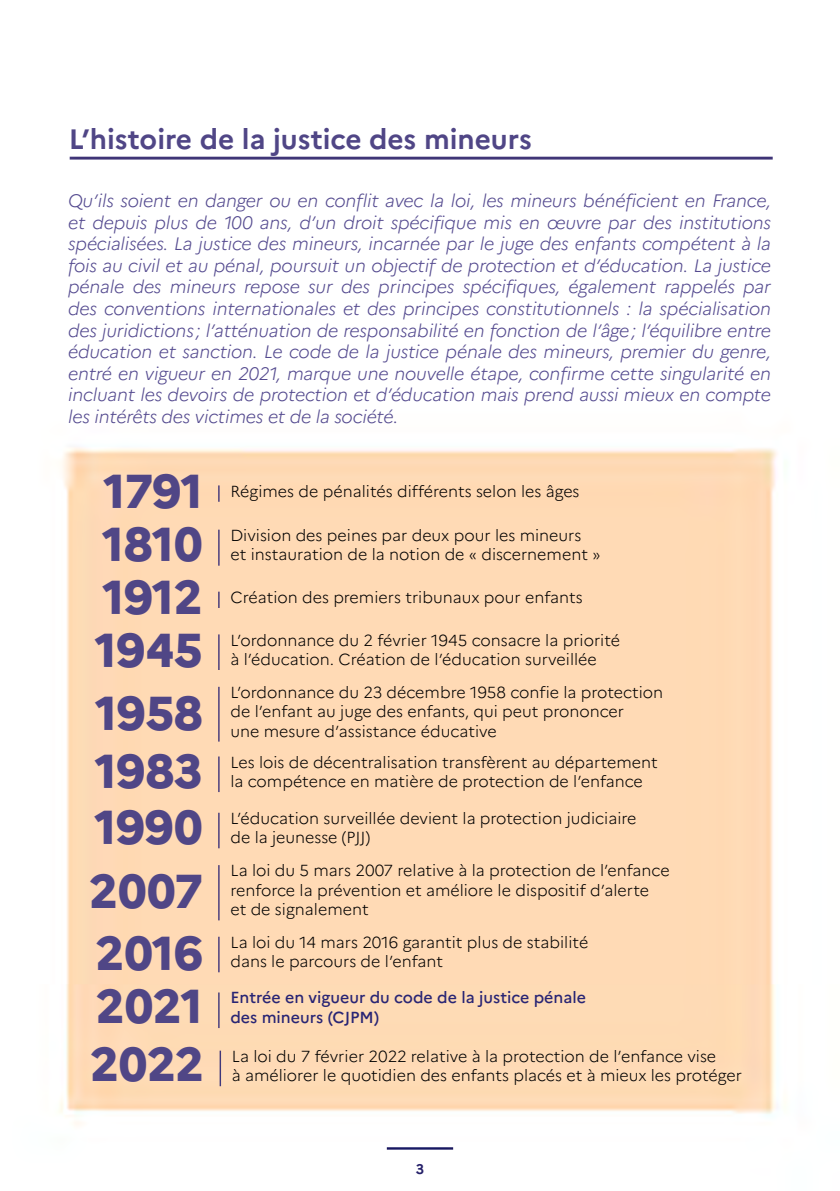
<style>
.page{position:relative;width:840px;height:1191px;background:#fff}
.page>*{position:absolute;margin:0;border:0;box-sizing:border-box;transform-origin:0 0}
.t1{font:800 47.6px "Marianne";color:#504686}
.t2{font:700 28px "Marianne";color:#504686}
.t3{font:italic 300 18px/21.6px "Marianne";letter-spacing:-.01em;color:#544a8f;text-align:justify}
.t4{font:300 16px/19.2px "Marianne";color:#000}
.t5{font:500 16px/19.2px "Marianne";color:#292574}
.t6{font:700 14px "Marianne";color:#26216a}
</style>
<div class="page">
<img style="left:59px;top:156px;width:718px;height:994px">
<h2 class="t2" style="left:69px;top:122px;width:464px">L’histoire de la justice des mineurs</h2>
<p class="t3" style="left:68px;top:190px;width:704px">Qu’ils soient en danger ou en conflit avec la loi, les mineurs bénéficient en France, et depuis plus de 100 ans, d’un droit spécifique mis en œuvre par des institutions spécialisées. La justice des mineurs, incarnée par le juge des enfants compétent à la fois au civil et au pénal, poursuit un objectif de protection et d’éducation. La justice pénale des mineurs repose sur des principes spécifiques, également rappelés par des conventions internationales et des principes constitutionnels : la spécialisation des juridictions; l’atténuation de responsabilité en fonction de l’âge; l’équilibre entre éducation et sanction. Le code de la justice pénale des mineurs, premier du genre, entré en vigueur en 2021, marque une nouvelle étape, confirme cette singularité en incluant les devoirs de protection et d’éducation mais prend aussi mieux en compte les intérêts des victimes et de la société.</p>
<h1 class="t1" style="left:103px;top:462px;width:101px">1791</h1>
<p class="t4" style="left:230px;top:481px;width:350px">Régimes de pénalités différents selon les âges</p>
<h1 class="t1" style="left:102px;top:514px;width:102px">1810</h1>
<p class="t4" style="left:230px;top:526px;width:371px">Division des peines par deux pour les mineurs et instauration de la notion de « discernement »</p>
<h1 class="t1" style="left:102px;top:568px;width:102px">1912</h1>
<p class="t4" style="left:230px;top:587px;width:353px">Création des premiers tribunaux pour enfants</p>
<h1 class="t1" style="left:95px;top:621px;width:109px">1945</h1>
<p class="t4" style="left:230px;top:630px;width:391px">L’ordonnance du 2 février 1945 consacre la priorité à l’éducation. Création de l’éducation surveillée</p>
<h1 class="t1" style="left:95px;top:683px;width:109px">1958</h1>
<p class="t4" style="left:230px;top:683px;width:434px">L’ordonnance du 23 décembre 1958 confie la protection de l’enfant au juge des enfants, qui peut prononcer<br>une mesure d’assistance éducative</p>
<h1 class="t1" style="left:95px;top:742px;width:109px">1983</h1>
<p class="t4" style="left:230px;top:752px;width:428px">Les lois de décentralisation transfèrent au département la compétence en matière de protection de l’enfance</p>
<h1 class="t1" style="left:94px;top:798px;width:110px">1990</h1>
<p class="t4" style="left:230px;top:808px;width:407px">L’éducation surveillée devient la protection judiciaire de la jeunesse (PJJ)</p>
<h1 class="t1" style="left:89px;top:862px;width:115px">2007</h1>
<p class="t4" style="left:230px;top:861px;width:440px">La loi du 5 mars 2007 relative à la protection de l’enfance renforce la prévention et améliore le dispositif d’alerte<br>et de signalement</p>
<h1 class="t1" style="left:96px;top:924px;width:108px">2016</h1>
<p class="t4" style="left:230px;top:932px;width:359px">La loi du 14 mars 2016 garantit plus de stabilité dans le parcours de l’enfant</p>
<h1 class="t1" style="left:96px;top:977px;width:108px">2021</h1>
<p class="t5" style="left:230px;top:988px;width:357px">Entrée en vigueur du code de la justice pénale des mineurs (CJPM)</p>
<h1 class="t1" style="left:90px;top:1035px;width:115px">2022</h1>
<p class="t4" style="left:232px;top:1046px;width:511px">La loi du 7 février 2022 relative à la protection de l’enfance vise<br>à améliorer le quotidien des enfants placés et à mieux les protéger</p>
<p class="t6" style="left:415px;top:1160px;width:10px">3</p>
</div>
